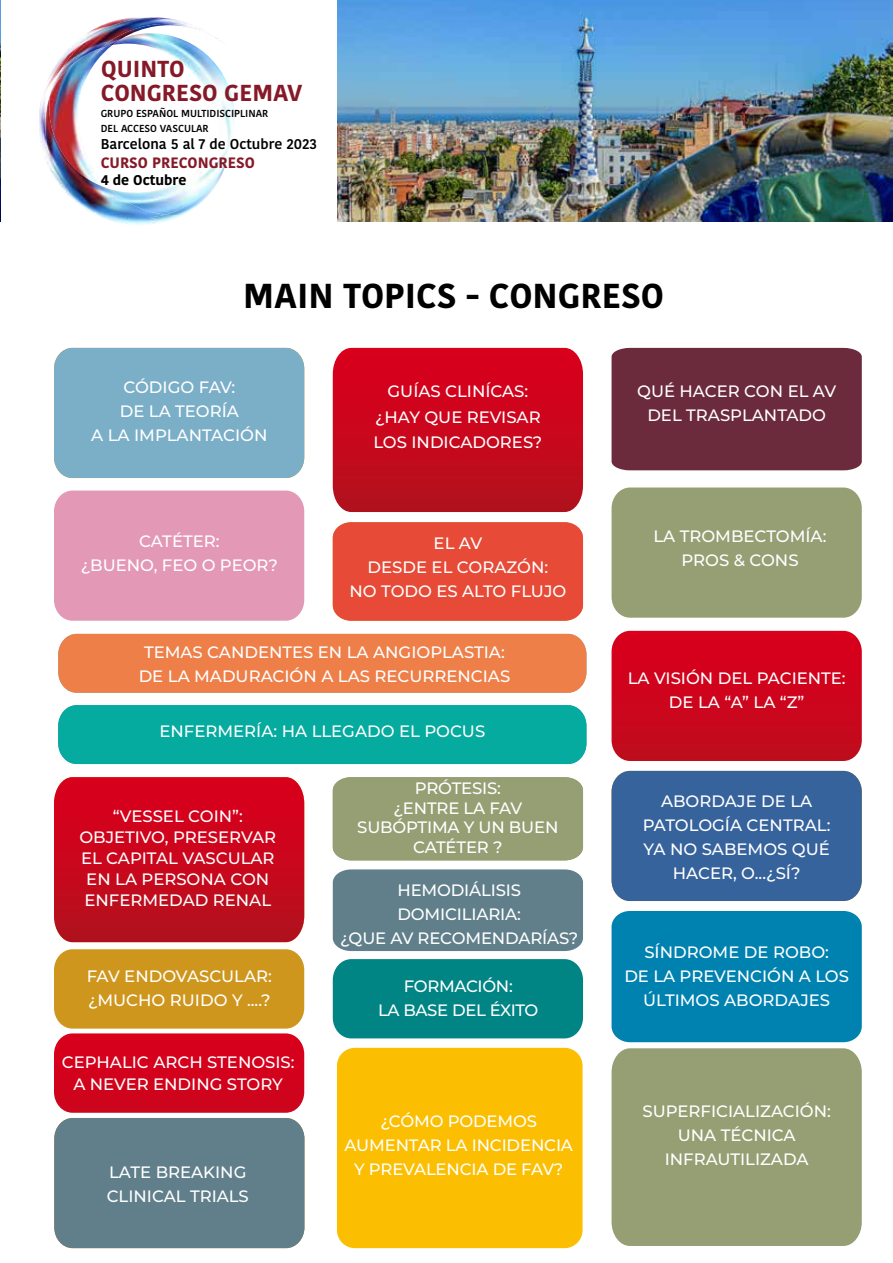
<style>
.page{position:relative;width:893px;height:1263px;background:#fff}
.page>*{position:absolute;margin:0;border:0;box-sizing:border-box;transform-origin:0 0}
.t1{font:700 34.5px "Kohinoor Devanagari";color:#000}
.t2{font:700 23.1px/24px "Kohinoor Devanagari";color:#861928}
.t3{font:500 16.5px/24px "Montserrat";color:#fff;text-align:center}
.t4{font:500 16.5px/24px "Montserrat";letter-spacing:-.02em;color:#fff;text-align:center}
.t5{font:700 15px "Kohinoor Devanagari";color:#861928}
.t6{font:600 14.25px "Kohinoor Devanagari";color:#000}
.t7{font:700 14.1px "Kohinoor Devanagari";color:#000}
.t8{font:600 10.2px/15.8px "Kohinoor Devanagari";color:#000}
</style>
<div class="page">
<img style="left:0;top:0;width:1px;height:221px">
<img style="left:337px;top:0;width:556px;height:221px">
<img style="left:45px;top:157px;width:119px;height:68px">
<img style="left:39px;top:76px;width:45px;height:81px">
<img style="left:50px;top:18px;width:131px;height:75px">
<img style="left:112px;top:61px;width:123px;height:86px">
<img style="left:211px;top:120px;width:18px;height:36px">
<img style="left:150px;top:215px;width:14px;height:6px">
<img style="left:164px;top:156px;width:64px;height:66px">
<img style="left:88px;top:25px;width:134px;height:36px">
<img style="left:101px;top:24px;width:84px;height:24px">
<div style="left:337px;top:1048px;width:246px;height:200px;background:#fbbe00;border-radius:18px"></div>
<div style="left:54px;top:348px;width:250px;height:130px;background:#7bafc7"></div>
<svg style="left:54px;top:777px;width:250px;height:165px;background:#c80a1f"></svg>
<svg style="left:333px;top:348px;width:250px;height:164px;background:#c80a1f"></svg>
<div style="left:333px;top:869px;width:250px;height:82px;background:#607f8b"></div>
<div style="left:333px;top:777px;width:250px;height:83px;background:#969f74"></div>
<div style="left:612px;top:348px;width:250px;height:122px;background:#6c2b3d"></div>
<div style="left:612px;top:487px;width:250px;height:131px;background:#969f74"></div>
<svg style="left:612px;top:631px;width:250px;height:130px;background:#cd071e"></svg>
<div style="left:612px;top:771px;width:250px;height:130px;background:#37639d"></div>
<div style="left:54px;top:490px;width:250px;height:131px;background:#e399b5"></div>
<div style="left:333px;top:522px;width:250px;height:99px;background:#e74a36"></div>
<svg style="left:54px;top:949px;width:250px;height:299px;background:#a26a56"></svg>
<div style="left:333px;top:959px;width:250px;height:79px;background:#008484"></div>
<div style="left:612px;top:911px;width:250px;height:131px;background:#0082b1"></div>
<div style="left:612px;top:1048px;width:250px;height:198px;background:#969f74"></div>
<div style="left:58px;top:634px;width:528px;height:59px;background:#ee7f49"></div>
<div style="left:58px;top:705px;width:528px;height:59px;background:#05ab9e"></div>
<h2 class="t2" style="left:101px;top:57px;width:203px">QUINTO<br>CONGRESO GEMAV</h2>
<p class="t8" style="left:101px;top:105px;width:169px">GRUPO ESPAÑOL MULTIDISCIPLINAR<br>DEL ACCESO VASCULAR</p>
<p class="t6" style="left:101px;top:136px;width:218px">Barcelona 5 al 7 de Octubre 2023</p>
<p class="t5" style="left:101px;top:150px;width:156px">CURSO PRECONGRESO</p>
<p class="t7" style="left:101px;top:167px;width:87px">4 de Octubre</p>
<h1 class="t1" style="left:243px;top:265px;width:422px">MAIN TOPICS - CONGRESO</h1>
<p class="t3" style="left:91px;top:375px;width:178px">CÓDIGO FAV:<br>DE LA TEORÍA<br>A LA IMPLANTACIÓN</p>
<p class="t3" style="left:373px;top:378px;width:171px;line-height:25.5px">GUÍAS CLINÍCAS: ¿HAY QUE REVISAR<br>LOS INDICADORES?</p>
<p class="t3" style="left:81px;top:528px;width:199px">CATÉTER:<br>¿BUENO, FEO O PEOR?</p>
<p class="t3" style="left:349px;top:530px;width:218px">EL AV<br>DESDE EL CORAZÓN:<br>NO TODO ES ALTO FLUJO</p>
<p class="t3" style="left:139px;top:640px;width:373px">TEMAS CANDENTES EN LA ANGIOPLASTIA:<br>DE LA MADURACIÓN A LAS RECURRENCIAS</p>
<p class="t3" style="left:159px;top:719px;width:327px">ENFERMERÍA: HA LLEGADO EL POCUS</p>
<p class="t3" style="left:79px;top:805px;width:198px;line-height:21px">“VESSEL COIN”:<br>OBJETIVO, PRESERVAR<br>EL CAPITAL VASCULAR<br>EN LA PERSONA CON<br>ENFERMEDAD RENAL</p>
<p class="t3" style="left:87px;top:964px;width:187px;text-align:left">FAV ENDOVASCULAR: ¿MUCHO RUIDO Y ....?</p>
<p class="t3" style="left:62px;top:1050px;width:234px;line-height:22.5px">CEPHALIC ARCH STENOSIS:<br>A NEVER ENDING STORY</p>
<p class="t3" style="left:107px;top:1159px;width:144px;text-align:left">LATE BREAKING<br>CLINICAL TRIALS</p>
<p class="t3" style="left:357px;top:778px;width:203px;line-height:19.5px">PRÓTESIS:<br>¿ENTRE LA FAV<br>SUBÓPTIMA Y UN BUEN<br>CATÉTER ?</p>
<p class="t3" style="left:340px;top:877px;width:240px">HEMODIÁLISIS<br>DOMICILIARIA:<br>¿QUE AV RECOMENDARÍAS?</p>
<p class="t4" style="left:378px;top:973px;width:162px">FORMACIÓN:<br>LA BASE DEL ÉXITO</p>
<p class="t3" style="left:345px;top:1108px;width:230px">¿CÓMO PODEMOS<br>AUMENTAR LA INCIDENCIA<br>Y PREVALENCIA DE FAV?</p>
<p class="t3" style="left:637px;top:378px;width:201px">QUÉ HACER CON EL AV<br>DEL TRASPLANTADO</p>
<p class="t3" style="left:653px;top:523px;width:175px">LA TROMBECTOMÍA:<br>PROS &amp; CONS</p>
<p class="t3" style="left:628px;top:666px;width:219px">LA VISIÓN DEL PACIENTE:<br>DE LA “A” LA “Z”</p>
<p class="t3" style="left:643px;top:788px;width:189px">ABORDAJE DE LA<br>PATOLOGÍA CENTRAL:<br>YA NO SABEMOS QUÉ<br>HACER, O...¿SÍ?</p>
<p class="t3" style="left:624px;top:939px;width:226px">SÍNDROME DE ROBO:<br>DE LA PREVENCIÓN A LOS<br>ÚLTIMOS ABORDAJES</p>
<p class="t3" style="left:642px;top:1098px;width:190px">SUPERFICIALIZACIÓN:<br>UNA TÉCNICA<br>INFRAUTILIZADA</p>
</div>
